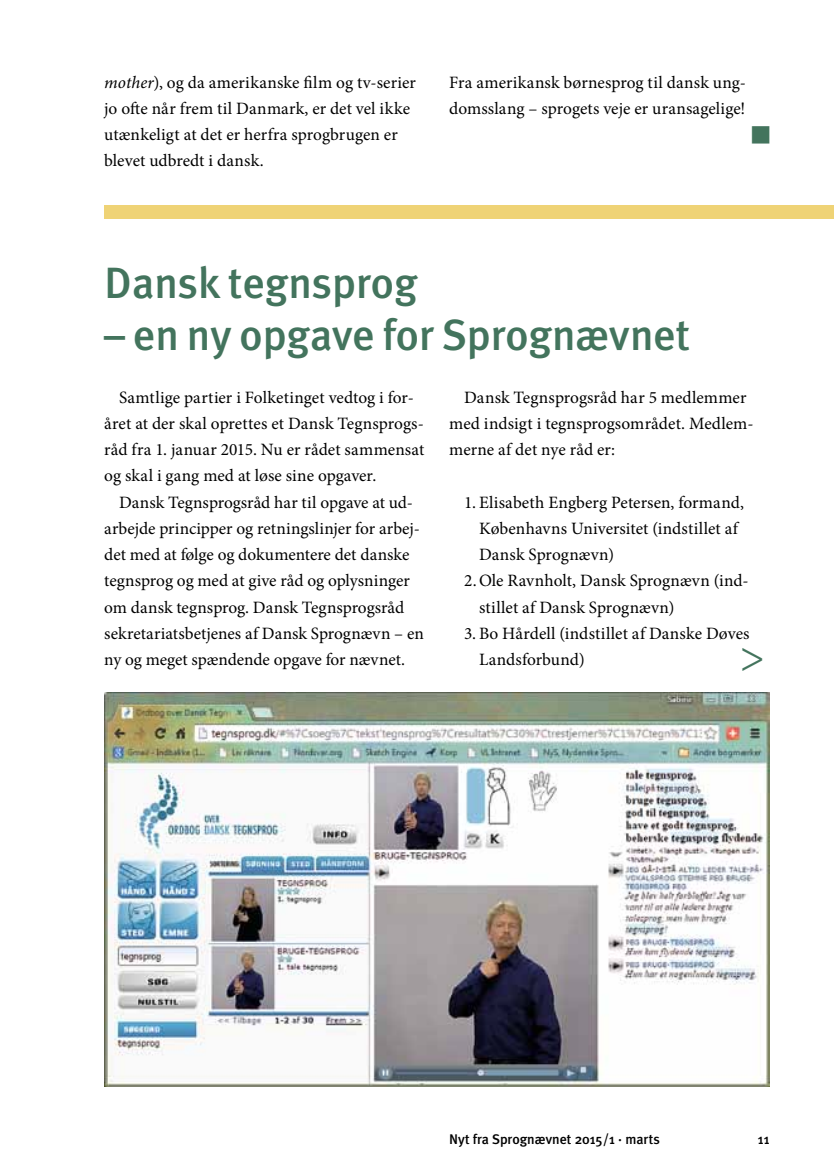
<style>
.page{position:relative;width:834px;height:1176px;background:#fff}
.page>*{position:absolute;margin:0;border:0;box-sizing:border-box;transform-origin:0 0}
.t1{font:45.5px "Minion Pro";color:#43745d}
.t2{font:500 43.75px "Meta Plus";color:#43745d}
.t3{font:17.32px/26.2px "Minion Pro";color:#000}
.t4{font:500 14px "Meta Plus";color:#000}
.s1{font-style:italic}
</style>
<div class="page">
<div style="left:104px;top:206px;width:729px;height:13px;background:#efd376"></div>
<img style="left:104px;top:693px;width:665px;height:393px">
<p class="t3" style="left:104px;top:69px;width:313px"><span class="s1">mother</span>), og da amerikanske film og tv-serier jo ofte når frem til Danmark, er det vel ikke utænkeligt at det er herfra sprogbrugen er blevet udbredt i dansk.</p>
<p class="t3" style="left:449px;top:69px;width:298px">Fra amerikansk børnesprog til dansk ung&shy;domsslang – sprogets veje er uransagelige!</p>
<h2 class="t2" style="left:104px;top:257px;width:315px">Dansk tegnsprog</h2>
<h2 class="t2" style="left:104px;top:310px;width:587px">– en ny opgave for Sprognævnet</h2>
<p class="t3" style="left:104px;top:384px;width:321px;text-indent:15px">Samtlige partier i Folketinget vedtog i for&shy;året at der skal oprettes et Dansk Tegnsprogs&shy;råd fra 1. januar 2015. Nu er rådet sammensat og skal i gang med at løse sine opgaver.</p>
<p class="t3" style="left:104px;top:489px;width:321px;text-indent:15px">Dansk Tegnsprogsråd har til opgave at ud&shy;arbejde principper og retningslinjer for arbej&shy;det med at følge og dokumentere det danske tegnsprog og med at give råd og oplysninger om dansk tegnsprog. Dansk Tegnsprogsråd sekretariatsbetjenes af Dansk Sprognævn – en ny og meget spændende opgave for nævnet.</p>
<p class="t3" style="left:449px;top:384px;width:306px;text-indent:15px">Dansk Tegnsprogsråd har 5 medlemmer med indsigt i tegnsprogsområdet. Medlem&shy;merne af det nye råd er:</p>
<p class="t3" style="left:464px;top:489px;width:281px">1. Elisabeth Engberg Petersen, formand,</p>
<p class="t3" style="left:479px;top:515px;width:260px">Københavns Universitet (indstillet af</p>
<p class="t3" style="left:479px;top:541px;width:136px">Dansk Sprognævn)</p>
<p class="t3" style="left:464px;top:568px;width:286px">2.Ole Ravnholt, Dansk Sprognævn (ind-</p>
<p class="t3" style="left:479px;top:594px;width:197px">stillet af Dansk Sprognævn)</p>
<p class="t3" style="left:479px;top:620px;width:272px;text-indent:-15px">3. Bo Hårdell (indstillet af Danske Døves<br>Landsforbund)</p>
<h1 class="t1" style="left:739px;top:626px;width:27px">&gt;</h1>
<p class="t4" style="left:449px;top:1131px;width:212px">Nyt fra Sprognævnet 2015/1 · marts</p>
<p class="t4" style="left:757px;top:1131px;width:13px">11</p>
</div>
